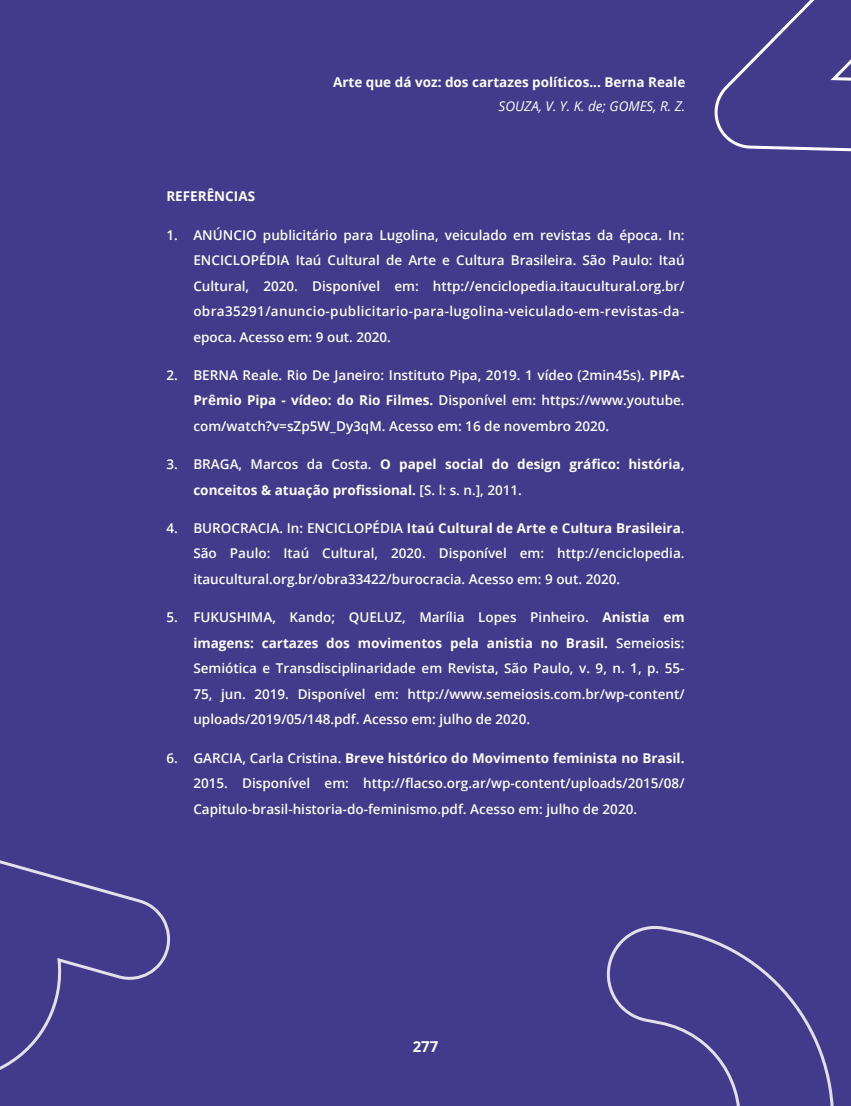
<style>
.page{position:relative;width:851px;height:1106px;background:#fff}
.page>*{position:absolute;margin:0;border:0;box-sizing:border-box;transform-origin:0 0}
.t1{font:700 15px "Open Sans";color:#fff}
.t2{font:600 13.5px/25.5px "Open Sans";color:#fff;text-align:justify}
.t3{font:700 13.5px/25.5px "Open Sans";color:#fff}
.t4{font:italic 13.5px "Open Sans";color:#fff}
.s1{font-weight:700}
.s2{font-weight:600}
</style>
<div class="page">
<div style="left:1px;top:0;width:849px;height:1106px;background:#423a8b"></div>
<svg style="left:606px;top:926px;width:228px;height:180px"></svg>
<svg style="left:0;top:857px;width:171px;height:242px"></svg>
<svg style="left:714px;top:0;width:136px;height:152px"></svg>
<p class="t3" style="left:333px;top:69px;width:354px">Arte que dá voz: dos cartazes políticos... Berna Reale</p>
<p class="t4" style="left:498px;top:97px;width:188px">SOUZA, V. Y. K. de; GOMES, R. Z.</p>
<p class="t3" style="left:166px;top:183px;width:90px">REFERÊNCIAS</p>
<p class="t2" style="left:193px;top:221px;width:492px;text-indent:-27px">1. ANÚNCIO publicitário para Lugolina, veiculado em revistas da época. In:<br>ENCICLOPÉDIA Itaú Cultural de Arte e Cultura Brasileira. São Paulo: Itaú Cultural, 2020. Disponível em: http://enciclopedia.itaucultural.org.br/ obra35291/anuncio-publicitario-para-lugolina-veiculado-em-revistas-da&shy;epoca. Acesso em: 9 out. 2020.</p>
<p class="t2" style="left:193px;top:362px;width:492px;text-indent:-27px">2. BERNA Reale. Rio De Janeiro: Instituto Pipa, 2019. 1 vídeo (2min45s). <span class="s1">PIPA-Prêmio Pipa - vídeo: do Rio Filmes.</span> Disponível em: https://www.youtube. com/watch?v=sZp5W_Dy3qM. Acesso em: 16 de novembro 2020.</p>
<p class="t3" style="left:193px;top:451px;width:492px;text-indent:-27px"><span class="s2">3. BRAGA, Marcos da Costa.</span> O papel social do design gráfico: história, conceitos &amp; atuação profissional. <span class="s2">[S. l: s. n.], 2011.</span></p>
<p class="t2" style="left:193px;top:515px;width:492px;text-indent:-27px">4. BUROCRACIA. In: ENCICLOPÉDIA <span class="s1">Itaú Cultural de Arte e Cultura Brasileira</span>.<br>São Paulo: Itaú Cultural, 2020. Disponível em: http://enciclopedia. itaucultural.org.br/obra33422/burocracia. Acesso em: 9 out. 2020.</p>
<p class="t2" style="left:193px;top:604px;width:492px;text-indent:-27px">5. FUKUSHIMA, Kando; QUELUZ, Marília Lopes Pinheiro. <span class="s1">Anistia em imagens: cartazes dos movimentos pela anistia no Brasil.</span> Semeiosis:<br>Semiótica e Transdisciplinaridade em Revista, São Paulo, v. 9, n. 1, p. 55- 75, jun. 2019. Disponível em: http://www.semeiosis.com.br/wp-content/ uploads/2019/05/148.pdf. Acesso em: julho de 2020.</p>
<p class="t2" style="left:193px;top:744px;width:492px;text-indent:-27px">6. GARCIA, Carla Cristina. <span class="s1">Breve histórico do Movimento feminista no Brasil.<br></span>2015. Disponível em: http://flacso.org.ar/wp-content/uploads/2015/08/ Capitulo-brasil-historia-do-feminismo.pdf. Acesso em: julho de 2020.</p>
<p class="t1" style="left:412px;top:1035px;width:27px">277</p>
</div>
